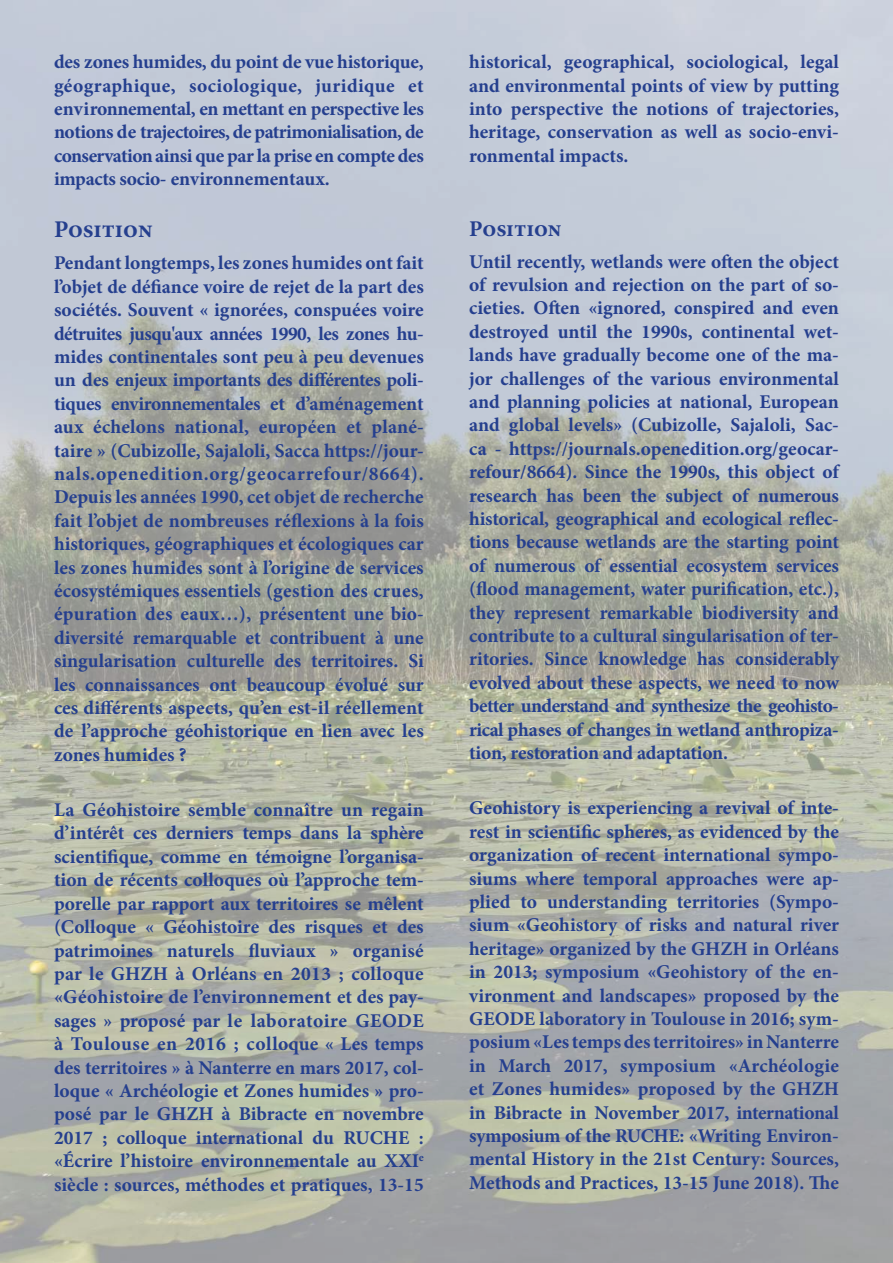
<style>
.page{position:relative;width:893px;height:1263px;background:#fff}
.page>*{position:absolute;margin:0;border:0;box-sizing:border-box;transform-origin:0 0}
.t1{font:700 24px "Minion Pro";color:#253f8e}
.t2{font:700 22.5px "Minion Pro";color:#253f8e}
.t3{font:700 19.5px/23.4px "Minion Pro";color:#253f8e;text-align:justify}
</style>
<div class="page">
<img style="left:0;top:0;width:893px;height:1263px">
<p class="t3" style="left:54px;top:50px;width:371px">des zones humides, du point de vue historique, géographique, sociologique, juridique et environnemental, en mettant en perspective les notions de trajectoires, de patrimonialisation, de conservation ainsi que par la prise en compte des impacts socio- environnementaux.</p>
<p class="t1" style="left:54px;top:213px;width:100px">Position</p>
<p class="t3" style="left:54px;top:251px;width:371px">Pendant longtemps, les zones humides ont fait l’objet de défiance voire de rejet de la part des sociétés. Souvent « ignorées, conspuées voire détruites jusqu'aux années 1990, les zones hu&shy;mides continentales sont peu à peu devenues un des enjeux importants des différentes poli&shy;tiques environnementales et d’aménagement aux échelons national, européen et plané&shy;taire » (Cubizolle, Sajaloli, Sacca https://jour&shy;nals.openedition.org/geocarrefour/8664).<br>Depuis les années 1990, cet objet de recherche fait l’objet de nombreuses réflexions à la fois historiques, géographiques et écologiques car les zones humides sont à l’origine de services écosystémiques essentiels (gestion des crues, épuration des eaux…), présentent une bio&shy;diversité remarquable et contribuent à une singularisation culturelle des territoires. Si les connaissances ont beaucoup évolué sur ces différents aspects, qu’en est-il réellement de l’approche géohistorique en lien avec les zones humides ?</p>
<p class="t3" style="left:54px;top:798px;width:371px">La Géohistoire semble connaître un regain d’intérêt ces derniers temps dans la sphère scientifique, comme en témoigne l’organisa&shy;tion de récents colloques où l’approche tem&shy;porelle par rapport aux territoires se mêlent (Colloque « Géohistoire des risques et des patrimoines naturels fluviaux » organisé par le GHZH à Orléans en 2013 ; colloque «Géohistoire de l’environnement et des pay&shy;sages » proposé par le laboratoire GEODE à Toulouse en 2016 ; colloque « Les temps des territoires » à Nanterre en mars 2017, col&shy;loque « Archéologie et Zones humides » pro&shy;posé par le GHZH à Bibracte en novembre 2017 ; colloque international du RUCHE : «Écrire l’histoire environnementale au XXI<sup>e </sup>siècle : sources, méthodes et pratiques, 13-15</p>
<p class="t3" style="left:469px;top:50px;width:371px">historical, geographical, sociological, legal and environmental points of view by putting into perspective the notions of trajectories, heritage, conservation as well as socio-envi&shy;ronmental impacts.</p>
<p class="t2" style="left:469px;top:213px;width:94px">Position</p>
<p class="t3" style="left:469px;top:249px;width:373px">Until recently, wetlands were often the object of revulsion and rejection on the part of so&shy;cieties. Often «ignored, conspired and even destroyed until the 1990s, continental wet&shy;lands have gradually become one of the ma&shy;jor challenges of the various environmental and planning policies at national, European and global levels» (Cubizolle, Sajaloli, Sac&shy;ca - https://journals.openedition.org/geocar&shy;refour/8664). Since the 1990s, this object of research has been the subject of numerous historical, geographical and ecological reflec&shy;tions because wetlands are the starting point of numerous of essential ecosystem services (flood management, water purification, etc.), they represent remarkable biodiversity and contribute to a cultural singularisation of ter&shy;ritories. Since knowledge has considerably evolved about these aspects, we need to now better understand and synthesize the geohisto&shy;rical phases of changes in wetland anthropiza&shy;tion, restoration and adaptation.</p>
<p class="t3" style="left:469px;top:796px;width:371px">Geohistory is experiencing a revival of inte&shy;rest in scientific spheres, as evidenced by the organization of recent international sympo&shy;siums where temporal approaches were ap&shy;plied to understanding territories (Sympo&shy;sium «Geohistory of risks and natural river heritage» organized by the GHZH in Orléans in 2013; symposium «Geohistory of the en&shy;vironment and landscapes» proposed by the GEODE laboratory in Toulouse in 2016; sym&shy;posium «Les temps des territoires» in Nanterre in March 2017, symposium «Archéologie et Zones humides» proposed by the GHZH in Bibracte in November 2017, international symposium of the RUCHE: «Writing Environ&shy;mental History in the 21st Century: Sources, Methods and Practices, 13-15 June 2018). The</p>
</div>
